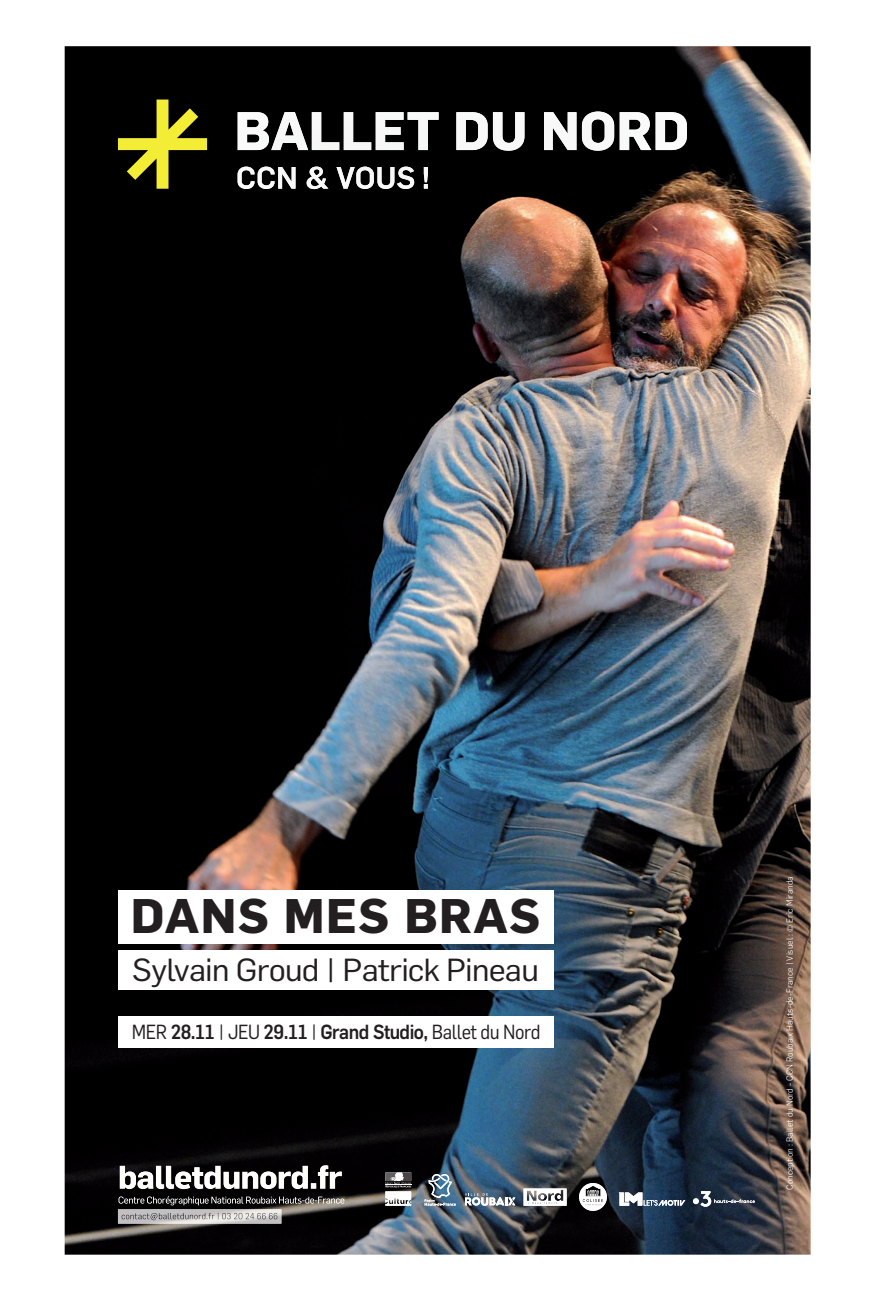
<style>
.page{position:relative;width:886px;height:1312px;background:#fff}
.page>*{position:absolute;margin:0;border:0;box-sizing:border-box;transform-origin:0 0}
.t1{font:700 47.62px "Flama";letter-spacing:.03em;color:#231f20}
.t2{font:31.38px "Flama";letter-spacing:-.03em;color:#231f20;scale:1.07 1}
.t3{font:500 20px "Flama";letter-spacing:-.025em;color:#231f20;scale:.92 1}
.t4{font:300 8.75px "Flama";color:#fff}
.s1{font-weight:400}
.s2{font-size:7.5px}
</style>
<div class="page">
<img style="left:65px;top:46px;width:746px;height:1208px">
<svg style="left:118px;top:99px;width:89px;height:90px;background:#545112"></svg>
<img style="left:238px;top:112px;width:31px;height:38px">
<img style="left:271px;top:112px;width:37px;height:38px">
<img style="left:312px;top:112px;width:27px;height:38px">
<img style="left:344px;top:112px;width:27px;height:38px">
<img style="left:376px;top:112px;width:28px;height:38px">
<img style="left:408px;top:112px;width:31px;height:38px">
<img style="left:456px;top:112px;width:32px;height:38px">
<img style="left:493px;top:112px;width:31px;height:39px">
<img style="left:544px;top:112px;width:32px;height:38px">
<img style="left:582px;top:111px;width:32px;height:40px">
<img style="left:620px;top:112px;width:31px;height:38px">
<img style="left:655px;top:112px;width:32px;height:38px">
<img style="left:238px;top:167px;width:16px;height:22px">
<img style="left:258px;top:167px;width:17px;height:22px">
<img style="left:278px;top:167px;width:17px;height:22px">
<img style="left:307px;top:166px;width:21px;height:23px">
<img style="left:336px;top:167px;width:38px;height:22px">
<img style="left:377px;top:167px;width:17px;height:22px">
<img style="left:397px;top:167px;width:17px;height:22px">
<img style="left:424px;top:167px;width:4px;height:22px">
<div style="left:118px;top:890px;width:435px;height:53px;background:#fff"></div>
<div style="left:118px;top:949px;width:435px;height:40px;background:#fff"></div>
<div style="left:118px;top:1016px;width:435px;height:31px;background:#fff"></div>
<img style="left:120px;top:1164px;width:222px;height:24px">
<img style="left:119px;top:1195px;width:225px;height:10px">
<img style="left:391px;top:1180px;width:124px;height:24px">
<img style="left:428px;top:1177px;width:24px;height:20px">
<img style="left:432px;top:1173px;width:15px;height:7px">
<svg style="left:424px;top:1198px;width:32px;height:7px"></svg>
<svg style="left:465px;top:1193px;width:50px;height:12px"></svg>
<img style="left:579px;top:1182px;width:28px;height:28px">
<svg style="left:586px;top:1189px;width:14px;height:16px"></svg>
<img style="left:523px;top:1188px;width:44px;height:17px">
<svg style="left:529px;top:1194px;width:32px;height:9px"></svg>
<svg style="left:644px;top:1199px;width:14px;height:6px"></svg>
<img style="left:677px;top:1199px;width:8px;height:6px">
<img style="left:658px;top:1199px;width:19px;height:6px">
<svg style="left:619px;top:1192px;width:6px;height:13px"></svg>
<img style="left:625px;top:1192px;width:17px;height:13px">
<svg style="left:385px;top:1172px;width:27px;height:15px"></svg>
<img style="left:385px;top:1190px;width:26px;height:15px">
<svg style="left:693px;top:1197px;width:6px;height:6px"></svg>
<img style="left:700px;top:1190px;width:11px;height:16px">
<svg style="left:714px;top:1198px;width:41px;height:4px"></svg>
<img style="left:118px;top:1208px;width:163px;height:15px">
<img style="left:122px;top:1212px;width:155px;height:7px">
<h1 class="t1" style="left:131px;top:886px;width:411px">DANS MES BRAS</h1>
<h2 class="t2" style="left:132px;top:950px;width:382px">Sylvain Groud | Patrick Pineau</h2>
<h3 class="t3" style="left:132px;top:1019px;width:446px"><span class="s1">MER</span> 28.11 <span class="s1">| JEU</span> 29.11 <span class="s1">|</span> Grand Studio, <span class="s1">Ballet du Nord</span></h3>
<p class="t4" style="left:784px;top:1189px;width:315px;rotate:-90deg">Conception : Ballet du Nord - CCN Roubaix Hauts-de-France | Visuel : <span class="s2">©</span> Eric Miranda</p>
</div>
